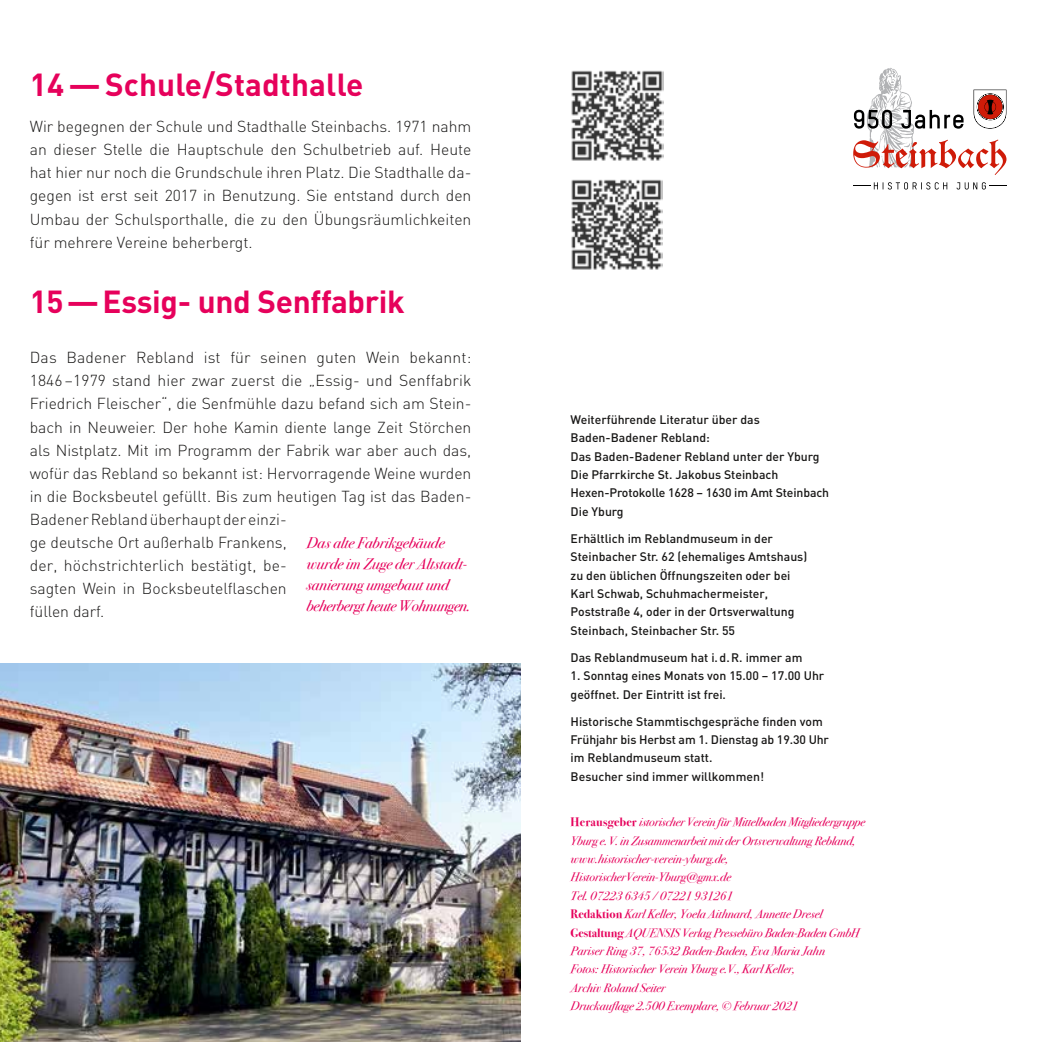
<style>
.page{position:relative;width:1042px;height:1042px;background:#fff}
.page>*{position:absolute;margin:0;border:0;box-sizing:border-box;transform-origin:0 0}
.t1{font:700 31.5px "DIN";letter-spacing:-.01em;color:#e6015b}
.t2{font:300 15.75px/23.1px "DIN";color:#181716;text-align:justify}
.t3{font:italic 15.4px/21px "Bodoni Svty Two ITCTT";color:#e6015b}
.t4{font:500 12.25px/18.4px "DIN";color:#181716}
.t5{font:italic 12.25px/18.4px "Bodoni Svty Two ITCTT";color:#e6015b}
.s1{font-weight:700;font-style:normal}
</style>
<div class="page">
<img style="left:0;top:663px;width:521px;height:379px">
<svg style="left:853px;top:182px;width:154px;height:7px"></svg>
<svg style="left:853px;top:68px;width:153px;height:107px"></svg>
<img style="left:571px;top:70px;width:92px;height:91px">
<img style="left:571px;top:179px;width:92px;height:91px">
<h1 class="t1" style="left:30px;top:64px;width:335px">14—Schule/Stadthalle</h1>
<p class="t2" style="left:30px;top:115px;width:443px">Wir begegnen der Schule und Stadthalle Steinbachs. 1971 nahm an dieser Stelle die Hauptschule den Schulbetrieb auf. Heute hat hier nur noch die Grundschule ihren Platz. Die Stadthalle da&shy;gegen ist erst seit 2017 in Benutzung. Sie entstand durch den Umbau der Schulsporthalle, die zu den Übungsräumlichkeiten für mehrere Vereine beherbergt.</p>
<h1 class="t1" style="left:30px;top:281px;width:376px">15—Essig- und Senffabrik</h1>
<p class="t2" style="left:30px;top:346px;width:443px;text-align:left">Das Badener Rebland ist für seinen guten Wein bekannt:<br>1846 –1979 stand hier zwar zuerst die „Essig- und Senffabrik Friedrich Fleischer“, die Senfmühle dazu befand sich am Stein&shy;bach in Neuweier. Der hohe Kamin diente lange Zeit Störchen als Nistplatz. Mit im Programm der Fabrik war aber auch das, wofür das Rebland so bekannt ist: Hervorragende Weine wurden in die Bocksbeutel gefüllt. Bis zum heutigen Tag ist das Baden-Badener Rebland überhaupt der einzi-<br>ge deutsche Ort außerhalb Frankens,<br>der, höchstrichterlich bestätigt, be-<br>sagten Wein in Bocksbeutelflaschen<br>füllen darf.</p>
<p class="t3" style="left:307px;top:531px;width:165px">Das alte Fabrikgebäude wurde im Zuge der Altstadt&shy;sanierung umgebaut und beherbergt heute Wohnungen.</p>
<p class="t4" style="left:570px;top:410px;width:260px">Weiterführende Literatur über das<br>Baden-Badener Rebland:<br>Das Baden-Badener Rebland unter der Yburg<br>Die Pfarrkirche St. Jakobus Steinbach<br>Hexen-Protokolle 1628 – 1630 im Amt Steinbach<br>Die Yburg</p>
<p class="t4" style="left:570px;top:529px;width:238px">Erhältlich im Reblandmuseum in der Steinbacher Str. 62 (ehemaliges Amtshaus) zu den üblichen Öffnungszeiten oder bei Karl Schwab, Schuhmachermeister, Poststraße 4, oder in der Ortsverwaltung Steinbach, Steinbacher Str. 55</p>
<p class="t4" style="left:570px;top:648px;width:233px">Das Reblandmuseum hat i.d.R. immer am</p>
<p class="t4" style="left:570px;top:666px;width:255px">1. Sonntag eines Monats von 15.00 – 17.00 Uhr geöffnet. Der Eintritt ist frei.</p>
<p class="t4" style="left:570px;top:711px;width:260px">Historische Stammtischgespräche finden vom Frühjahr bis Herbst am 1. Dienstag ab 19.30 Uhr im Reblandmuseum statt.<br>Besucher sind immer willkommen!</p>
<p class="t5" style="left:570px;top:812px;width:296px"><span class="s1">Herausgeber</span> istorischer Verein für Mittelbaden Mitgliedergruppe Yburg e.V. in Zusammenarbeit mit der Ortsverwaltung Rebland, www.historischer-verein-yburg.de, HistorischerVerein-Yburg@gmx.de<br>Tel. 07223 6345 / 07221 931261<br><span class="s1">Redaktion</span> Karl Keller, Yoela Aithnard, Annette Dresel <span class="s1">Gestaltung</span> AQUENSIS Verlag Pressebüro Baden-Baden GmbH Pariser Ring 37, 76532 Baden-Baden, Eva Maria Jahn<br>Fotos: Historischer Verein Yburg e.V., Karl Keller,<br>Archiv Roland Seiter<br>Druckauflage 2.500 Exemplare, © Februar 2021</p>
</div>
